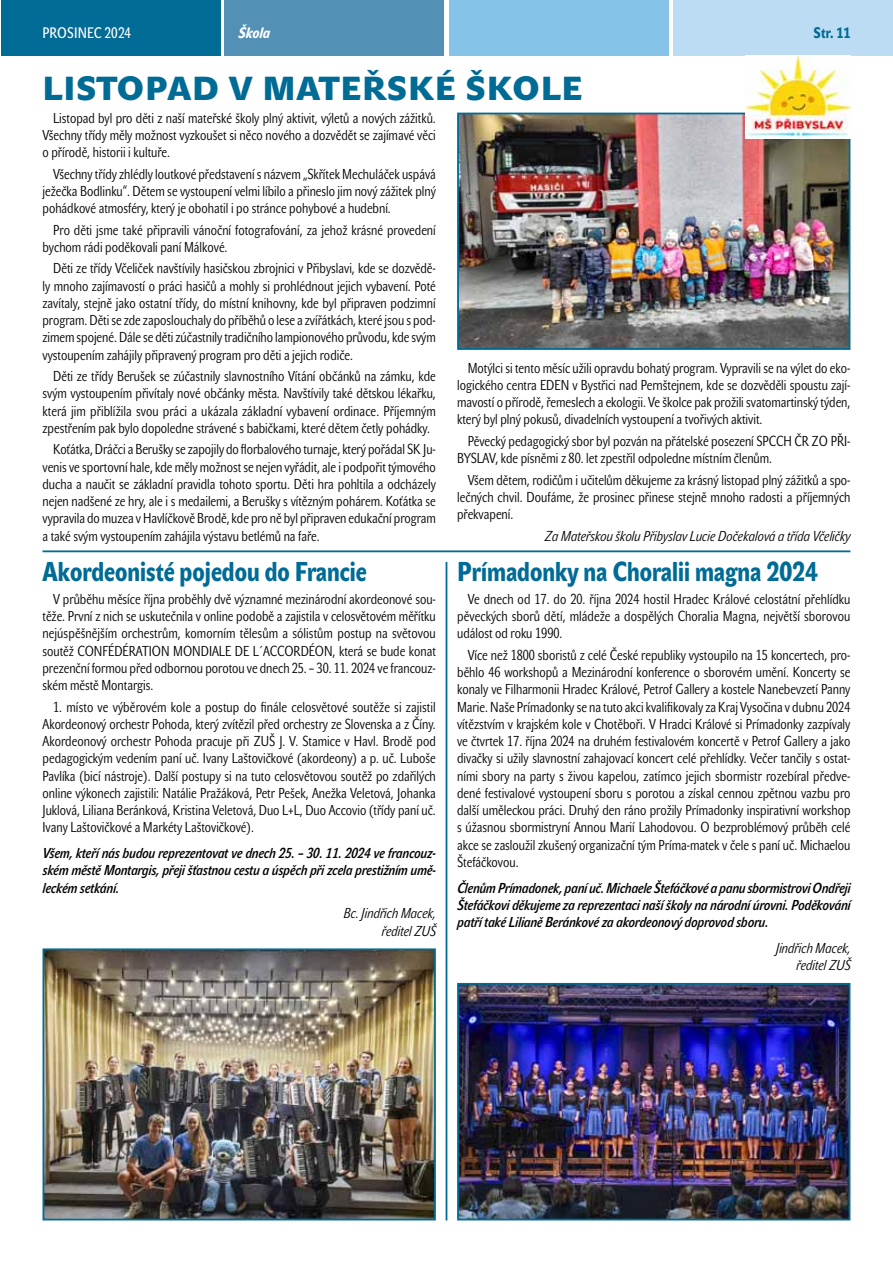
<style>
.page{position:relative;width:893px;height:1263px;background:#fff}
.page>*{position:absolute;margin:0;border:0;box-sizing:border-box;transform-origin:0 0}
.t1{font:33px "John Sans Black Pro";letter-spacing:.02em;color:#006b95}
.t2{font:700 27px "John Sans Cond Med Pro";color:#006b95}
.t3{font:15px "John Sans Cond Text Pro";letter-spacing:.005em;color:#fff}
.t4{font:700 15px "John Sans Cond Med Pro";color:#006b95}
.t5{font:italic 700 15px "John Sans Cond Med Pro";letter-spacing:.005em;color:#fff}
.t6{font:14.25px/17.2px "John Sans Cond Lite Pro";color:#000;text-align:justify}
.t7{font:italic 700 14.25px/17.2px "John Sans Cond Lite Pro";color:#000;text-align:justify}
.t8{font:italic 14.25px/17.2px "John Sans Cond Lite Pro";color:#000;text-align:right}
</style>
<div class="page">
<div style="left:1px;top:0;width:219px;height:55px;background:#006b95"></div>
<div style="left:225px;top:0;width:219px;height:55px;background:#5390b5"></div>
<div style="left:449px;top:0;width:219px;height:55px;background:#85c3e8"></div>
<div style="left:674px;top:0;width:219px;height:55px;background:#bbdcf3"></div>
<img style="left:460px;top:116px;width:387px;height:231px">
<div style="left:457px;top:113px;width:393px;height:237px;border:2px solid #006b95"></div>
<img style="left:46px;top:951px;width:387px;height:266px">
<div style="left:43px;top:948px;width:393px;height:272px;border:2px solid #006b95"></div>
<img style="left:460px;top:986px;width:387px;height:231px">
<div style="left:457px;top:983px;width:393px;height:237px;border:2px solid #006b95"></div>
<hr style="left:446px;top:562px;width:1px;height:658px;background:#006b95">
<img style="left:745px;top:56px;width:105px;height:82px">
<hr style="left:43px;top:550px;width:807px;height:2px;background:#006b95">
<p class="t3" style="left:43px;top:27px;width:90px">PROSINEC 2024</p>
<p class="t5" style="left:238px;top:28px;width:33px">Škola</p>
<p class="t4" style="left:814px;top:27px;width:38px">Str. 11</p>
<h1 class="t1" style="left:43px;top:75px;width:542px">LISTOPAD V MATEŘSKÉ ŠKOLE</h1>
<p class="t6" style="left:43px;top:110px;width:395px;text-indent:11px">Listopad byl pro děti z naší mateřské školy plný aktivit, výletů a nových zážitků.<br>Všechny třídy měly možnost vyzkoušet si něco nového a dozvědět se zajímavé věci o přírodě, historii i kultuře.</p>
<p class="t6" style="left:43px;top:166px;width:395px;text-indent:11px">Všechny třídy zhlédly loutkové představení s názvem „Skřítek Mechuláček uspává ježečka Bodlinku“. Dětem se vystoupení velmi líbilo a přineslo jim nový zážitek plný pohádkové atmosféry, který je obohatil i po stránce pohybové a hudební.</p>
<p class="t6" style="left:43px;top:222px;width:395px;text-indent:11px">Pro děti jsme také připravili vánoční fotografování, za jehož krásné provedení bychom rádi poděkovali paní Málkové.</p>
<p class="t6" style="left:43px;top:261px;width:395px;text-indent:11px">Děti ze třídy Včeliček navštívily hasičskou zbrojnici v Přibyslavi, kde se dozvědě&shy;ly mnoho zajímavostí o práci hasičů a mohly si prohlédnout jejich vybavení. Poté zavítaly, stejně jako ostatní třídy, do místní knihovny, kde byl připraven podzimní program. Děti se zde zaposlouchaly do příběhů o lese a zvířátkách, které jsou s pod&shy;zimem spojené. Dále se děti zúčastnily tradičního lampionového průvodu, kde svým vystoupením zahájily připravený program pro děti a jejich rodiče.</p>
<p class="t6" style="left:43px;top:369px;width:395px;text-indent:11px">Děti ze třídy Berušek se zúčastnily slavnostního Vítání občánků na zámku, kde svým vystoupením přivítaly nové občánky města. Navštívily také dětskou lékařku, která jim přiblížila svou práci a ukázala základní vybavení ordinace. Příjemným zpestřením pak bylo dopoledne strávené s babičkami, které dětem četly pohádky.</p>
<p class="t6" style="left:43px;top:442px;width:395px;text-indent:11px">Koťátka, Dráčci a Berušky se zapojily do florbalového turnaje, který pořádal SK Ju&shy;venis ve sportovní hale, kde měly možnost se nejen vyřádit, ale i podpořit týmového ducha a naučit se základní pravidla tohoto sportu. Děti hra pohltila a odcházely nejen nadšené ze hry, ale i s medailemi, a Berušky s vítězným pohárem. Koťátka se vypravila do muzea v Havlíčkově Brodě, kde pro ně byl připraven edukační program a také svým vystoupením zahájila výstavu betlémů na faře.</p>
<p class="t6" style="left:457px;top:360px;width:395px;text-indent:11px">Motýlci si tento měsíc užili opravdu bohatý program. Vypravili se na výlet do eko&shy;logického centra EDEN v Bystřici nad Pernštejnem, kde se dozvěděli spoustu zají&shy;mavostí o přírodě, řemeslech a ekologii. Ve školce pak prožili svatomartinský týden, který byl plný pokusů, divadelních vystoupení a tvořivých aktivit.</p>
<p class="t6" style="left:457px;top:433px;width:395px;text-indent:11px">Pěvecký pedagogický sbor byl pozván na přátelské posezení SPCCH ČR ZO PŘI-<br>BYSLAV, kde písněmi z 80. let zpestřil odpoledne místním členům.</p>
<p class="t6" style="left:457px;top:472px;width:395px;text-indent:11px">Všem dětem, rodičům i učitelům děkujeme za krásný listopad plný zážitků a spo&shy;lečných chvil. Doufáme, že prosinec přinese stejně mnoho radosti a příjemných překvapení.</p>
<p class="t8" style="left:545px;top:528px;width:307px">Za Mateřskou školu Přibyslav Lucie Dočekalová a třída Včeličky</p>
<h2 class="t2" style="left:43px;top:561px;width:326px">Akordeonisté pojedou do Francie</h2>
<h2 class="t2" style="left:457px;top:561px;width:362px">Prímadonky na Choralii magna 2024</h2>
<p class="t6" style="left:43px;top:591px;width:395px;text-indent:11px">V průběhu měsíce října proběhly dvě významné mezinárodní akordeonové sou&shy;těže. První z nich se uskutečnila v online podobě a zajistila v celosvětovém měřítku nejúspěšnějším orchestrům, komorním tělesům a sólistům postup na světovou soutěž CONFÉDÉRATION MONDIALE DE L´ACCORDÉON, která se bude konat prezenční formou před odbornou porotou ve dnech 25. – 30. 11. 2024 ve francouz&shy;ském městě Montargis.</p>
<p class="t6" style="left:43px;top:699px;width:395px;text-indent:11px">1. místo ve výběrovém kole a postup do finále celosvětové soutěže si zajistil Akordeonový orchestr Pohoda, který zvítězil před orchestry ze Slovenska a z Číny.<br>Akordeonový orchestr Pohoda pracuje při ZUŠ J. V. Stamice v Havl. Brodě pod pedagogickým vedením paní uč. Ivany Laštovičkové (akordeony) a p. uč. Luboše Pavlíka (bicí nástroje). Další postupy si na tuto celosvětovou soutěž po zdařilých online výkonech zajistili: Natálie Pražáková, Petr Pešek, Anežka Veletová, Johanka Juklová, Liliana Beránková, Kristina Veletová, Duo L+L, Duo Accovio (třídy paní uč.<br>Ivany Laštovičkové a Markéty Laštovičkové).</p>
<p class="t7" style="left:43px;top:846px;width:395px">Všem, kteří nás budou reprezentovat ve dnech 25. – 30. 11. 2024 ve francouz&shy;ském městě Montargis, přeji šťastnou cestu a úspěch při zcela prestižním umě&shy;leckém setkání.</p>
<p class="t8" style="left:344px;top:906px;width:94px">Bc. Jindřich Macek, ředitel ZUŠ</p>
<p class="t6" style="left:457px;top:591px;width:395px;text-indent:11px">Ve dnech od 17. do 20. října 2024 hostil Hradec Králové celostátní přehlídku pěveckých sborů dětí, mládeže a dospělých Choralia Magna, největší sborovou událost od roku 1990.</p>
<p class="t6" style="left:457px;top:647px;width:395px;text-indent:11px">Více než 1800 sboristů z celé České republiky vystoupilo na 15 koncertech, pro&shy;běhlo 46 workshopů a Mezinárodní konference o sborovém umění. Koncerty se konaly ve Filharmonii Hradec Králové, Petrof Gallery a kostele Nanebevzetí Panny Marie. Naše Prímadonky se na tuto akci kvalifikovaly za Kraj Vysočina v dubnu 2024 vítězstvím v krajském kole v Chotěboři. V Hradci Králové si Prímadonky zazpívaly ve čtvrtek 17. října 2024 na druhém festivalovém koncertě v Petrof Gallery a jako divačky si užily slavnostní zahajovací koncert celé přehlídky. Večer tančily s ostat&shy;ními sbory na party s živou kapelou, zatímco jejich sbormistr rozebíral předve&shy;dené festivalové vystoupení sboru s porotou a získal cennou zpětnou vazbu pro další uměleckou práci. Druhý den ráno prožily Prímadonky inspirativní workshop s úžasnou sbormistryní Annou Marií Lahodovou. O bezproblémový průběh celé akce se zasloužil zkušený organizační tým Príma-matek v čele s paní uč. Michaelou Štefáčkovou.</p>
<p class="t7" style="left:457px;top:880px;width:395px">Členům Prímadonek, paní uč. Michaele Štefáčkové a panu sbormistrovi Ondřeji Štefáčkovi děkujeme za reprezentaci naší školy na národní úrovni. Poděkování patří také Lilianě Beránkové za akordeonový doprovod sboru.</p>
<p class="t8" style="left:776px;top:941px;width:76px">Jindřich Macek, ředitel ZUŠ</p>
</div>
